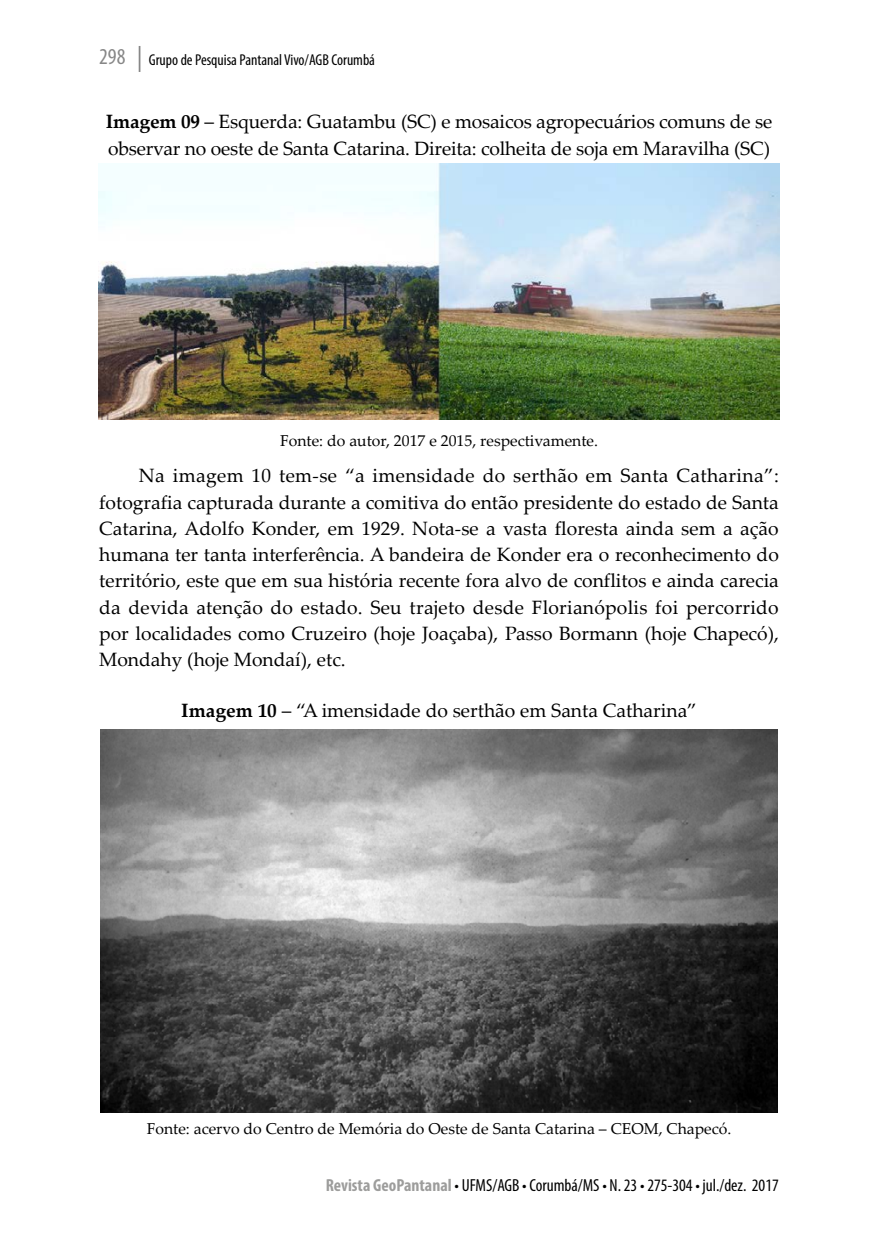
<style>
.page{position:relative;width:893px;height:1241px;background:#fff}
.page>*{position:absolute;margin:0;border:0;box-sizing:border-box;transform-origin:0 0}
._09_-_Corpo_do_Texto{font:19.25px/26.2px "Palatino Linotype";color:#000;text-align:justify}
._10_-_Legenda{font:19.25px/26.2px "Palatino Linotype";letter-spacing:-.01em;color:#000}
.t1{font:condensed 17.5px "Myriad Pro";color:#000}
.Fonte{font:15.75px "Palatino Linotype";color:#000}
.t2{font:condensed 15.75px "Myriad Pro";color:#000}
.s1{font-size:22.75px;color:#878787}
.s2{font-weight:700}
.s3{font-weight:700;color:#9d9d9c}
</style>
<div class="page">
<svg style="left:139px;top:46px;width:1px;height:26px"></svg>
<img style="left:98px;top:164px;width:682px;height:255px">
<img style="left:100px;top:729px;width:678px;height:383px">
<p class="t2" style="left:99px;top:50px;width:277px"><span class="s1">298</span> Grupo de Pesquisa Pantanal Vivo/AGB Corumbá</p>
<p class="_10_-_Legenda" style="left:106px;top:108px;width:668px"><span class="s2">Imagem 09</span> – Esquerda: Guatambu (SC) e mosaicos agropecuários comuns de se observar no oeste de Santa Catarina. Direita: colheita de soja em Maravilha (SC)</p>
<p class="Fonte" style="left:280px;top:429px;width:319px">Fonte: do autor, 2017 e 2015, respectivamente.</p>
<p class="_09_-_Corpo_do_Texto" style="left:99px;top:462px;width:681px;text-indent:40px">Na imagem 10 tem-se “a imensidade do serthão em Santa Catharina”: fotografia capturada durante a comitiva do então presidente do estado de Santa Catarina, Adolfo Konder, em 1929. Nota-se a vasta floresta ainda sem a ação humana ter tanta interferência. A bandeira de Konder era o reconhecimento do território, este que em sua história recente fora alvo de conflitos e ainda carecia da devida atenção do estado. Seu trajeto desde Florianópolis foi percorrido por localidades como Cruzeiro (hoje Joaçaba), Passo Bormann (hoje Chapecó), Mondahy (hoje Mondaí), etc.</p>
<p class="_10_-_Legenda" style="left:181px;top:696px;width:517px"><span class="s2">Imagem 10</span> – “A imensidade do serthão em Santa Catharina”</p>
<p class="Fonte" style="left:147px;top:1116px;width:586px">Fonte: acervo do Centro de Memória do Oeste de Santa Catarina – CEOM, Chapecó.</p>
<p class="t1" style="left:326px;top:1174px;width:455px"><span class="s3">Revista GeoPantanal</span> • UFMS/AGB • Corumbá/MS • N. 23 • 275-304 • jul./dez. 2017</p>
</div>
